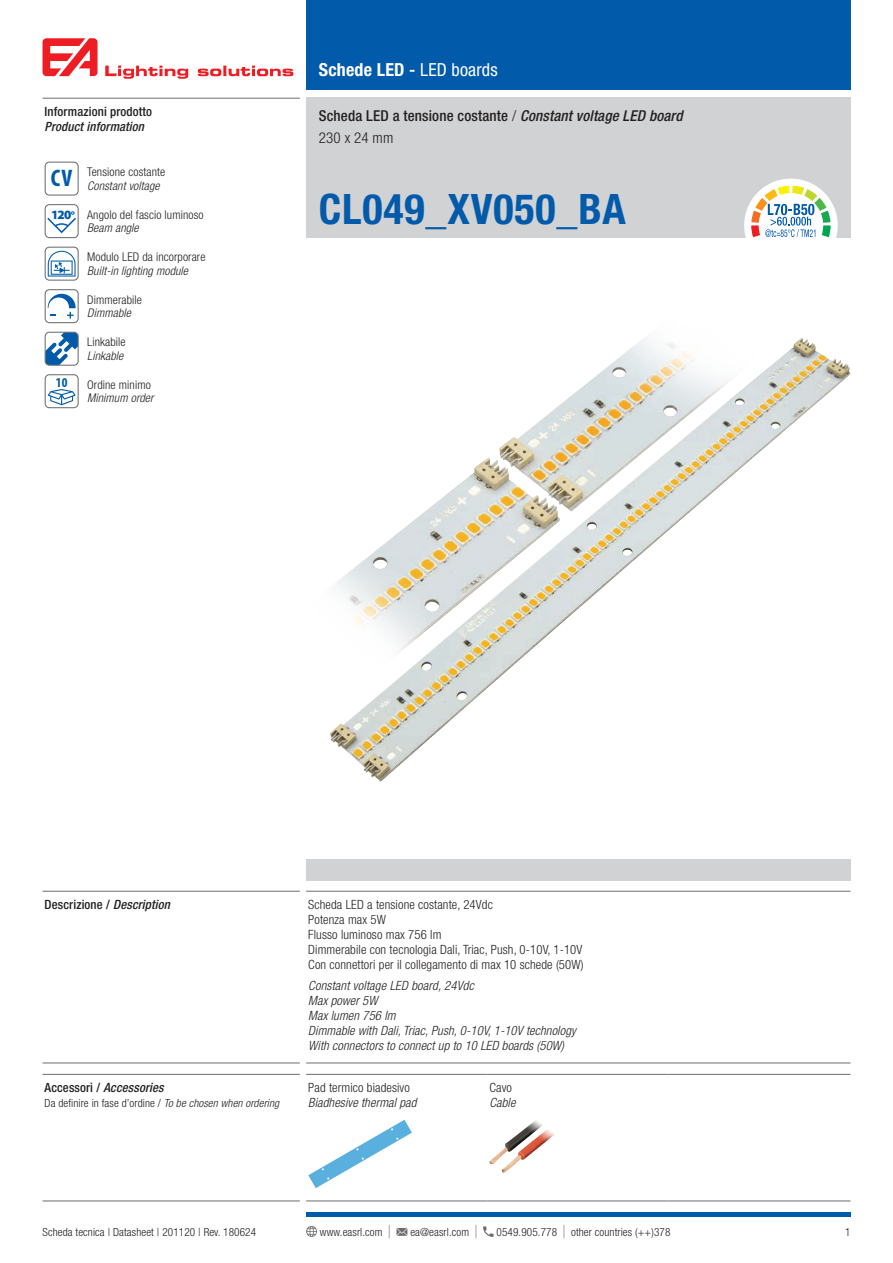
<style>
.page{position:relative;width:893px;height:1263px;background:#fff}
.page>*{position:absolute;margin:0;border:0;box-sizing:border-box;transform-origin:0 0}
.t1{font:700 condensed 42px "Helvetica Neue LT Std";letter-spacing:.02em;color:#015aaa}
.t2{font:700 condensed 18px "Helvetica Neue LT Std";letter-spacing:.01em;color:#fff}
.t3{font:500 condensed 15px "Helvetica Neue LT Std";letter-spacing:.01em;color:#231f20}
.t4{font:300 condensed 15px "Helvetica Neue LT Std";letter-spacing:.01em;color:#231f20}
.t5{font:700 condensed 13.5px "Myriad Pro";color:#015aaa}
.t6{font:300 condensed 12.75px/15px "Helvetica Neue LT Std";letter-spacing:.01em;color:#231f20}
.t7{font:italic 300 condensed 12.75px/15px "Helvetica Neue LT Std";letter-spacing:.01em;color:#231f20}
.t8{font:500 condensed 12.75px "Helvetica Neue LT Std";letter-spacing:.01em;color:#231f20}
.t9{font:italic 500 condensed 12.75px "Helvetica Neue LT Std";letter-spacing:.01em;color:#231f20}
.t10{font:300 condensed 12px/13.5px "Helvetica Neue LT Std";letter-spacing:.01em;color:#231f20}
.t11{font:italic 300 condensed 12px "Helvetica Neue LT Std";letter-spacing:.01em;color:#231f20}
.t12{font:300 condensed 11.25px "Helvetica Neue LT Std";letter-spacing:.01em;color:#231f20}
.s1{font-family:"Myriad Pro";font-weight:700;font-size:24px;color:#015aaa}
.s2{font-style:italic}
.s3{font-family:"Myriad Pro";font-weight:900;font-stretch:normal;font-size:12.75px;color:#015aaa}
.s4{font-family:"Myriad Pro";font-weight:900;font-stretch:normal;font-size:11.25px;color:#015aaa}
.s5{font-weight:500}
.s6{font-weight:400}
.s7{font-weight:300}
.s8{font-style:normal}
.s9{font-size:18px;color:#6c6d70}
</style>
<div class="page">
<div style="left:306px;top:98px;width:544px;height:140px;background:#d1d2d4"></div>
<div style="left:306px;top:0;width:544px;height:89px;background:#015aaa"></div>
<svg style="left:43px;top:38px;width:55px;height:38px"></svg>
<svg style="left:105px;top:66px;width:188px;height:13px"></svg>
<div style="left:744px;top:179px;width:94px;height:93px;background:#fff;border-radius:50%"></div>
<svg style="left:751px;top:186px;width:80px;height:51px"></svg>
<hr style="left:43px;top:98px;width:257px;height:1px;background:#6c6d70">
<div style="left:45px;top:162px;width:34px;height:34px;border:1px solid #6c6d70;border-radius:4px"></div>
<div style="left:45px;top:204px;width:34px;height:34px;border:1px solid #6c6d70;border-radius:4px"></div>
<svg style="left:46px;top:216px;width:32px;height:18px"></svg>
<div style="left:45px;top:247px;width:34px;height:34px;border:1px solid #6c6d70;border-radius:4px"></div>
<svg style="left:48px;top:251px;width:28px;height:26px"></svg>
<div style="left:45px;top:289px;width:34px;height:34px;border:1px solid #6c6d70;border-radius:4px"></div>
<svg style="left:48px;top:294px;width:28px;height:25px"></svg>
<svg style="left:45px;top:332px;width:32px;height:32px"></svg>
<div style="left:45px;top:332px;width:34px;height:34px;border:1px solid #6c6d70;border-radius:4px"></div>
<div style="left:45px;top:374px;width:34px;height:34px;border:1px solid #6c6d70;border-radius:4px"></div>
<svg style="left:48px;top:389px;width:28px;height:16px"></svg>
<hr style="left:306px;top:1212px;width:544px;height:4px;background:#015aaa">
<svg style="left:306px;top:1226px;width:11px;height:11px"></svg>
<svg style="left:396px;top:1228px;width:11px;height:8px"></svg>
<svg style="left:483px;top:1226px;width:11px;height:11px"></svg>
<img style="left:330px;top:338px;width:520px;height:444px">
<div style="left:306px;top:859px;width:544px;height:21px;background:#d1d2d4"></div>
<hr style="left:43px;top:891px;width:257px;height:1px;background:#6c6d70">
<hr style="left:306px;top:891px;width:544px;height:1px;background:#6c6d70">
<hr style="left:43px;top:1062px;width:257px;height:1px;background:#6c6d70">
<hr style="left:306px;top:1062px;width:544px;height:1px;background:#6c6d70">
<hr style="left:43px;top:1074px;width:257px;height:1px;background:#6c6d70">
<hr style="left:306px;top:1074px;width:181px;height:1px;background:#6c6d70">
<hr style="left:487px;top:1074px;width:181px;height:1px;background:#6c6d70">
<hr style="left:668px;top:1074px;width:182px;height:1px;background:#6c6d70">
<hr style="left:43px;top:1200px;width:257px;height:1px;background:#6c6d70">
<hr style="left:306px;top:1200px;width:181px;height:1px;background:#6c6d70">
<hr style="left:487px;top:1200px;width:181px;height:1px;background:#6c6d70">
<hr style="left:668px;top:1200px;width:182px;height:1px;background:#6c6d70">
<svg style="left:308px;top:1120px;width:104px;height:68px"></svg>
<img style="left:489px;top:1120px;width:66px;height:52px">
<p class="t8" style="left:45px;top:104px;width:109px">Informazioni prodotto</p>
<p class="t9" style="left:45px;top:119px;width:101px">Product information</p>
<p class="t10" style="left:87px;top:165px;width:80px;text-indent:-36px"><span class="s1">CV</span> Tensione costante<br><span class="s2">Constant voltage</span></p>
<p class="t10" style="left:87px;top:208px;width:118px;text-indent:-36px"><span class="s3">120</span><span class="s4">°</span> Angolo del fascio luminoso<br><span class="s2">Beam angle</span></p>
<p class="t10" style="left:87px;top:250px;width:120px">Modulo LED da incorporare</p>
<p class="t11" style="left:87px;top:264px;width:102px">Built-in lighting module</p>
<p class="t10" style="left:87px;top:293px;width:56px">Dimmerabile</p>
<p class="t11" style="left:87px;top:306px;width:45px">Dimmable</p>
<p class="t10" style="left:87px;top:335px;width:40px">Linkabile</p>
<p class="t11" style="left:87px;top:349px;width:38px">Linkable</p>
<p class="t5" style="left:56px;top:374px;width:13px">10</p>
<p class="t10" style="left:87px;top:378px;width:65px">Ordine minimo</p>
<p class="t11" style="left:87px;top:391px;width:68px">Minimum order</p>
<h2 class="t2" style="left:319px;top:59px;width:180px">Schede LED <span class="s5">-</span> <span class="s6">LED boards</span></h2>
<p class="t3" style="left:319px;top:107px;width:365px">Scheda LED a tensione costante <span class="s7">/</span> <span class="s2">Constant voltage LED board</span></p>
<p class="t4" style="left:319px;top:129px;width:76px">230 x 24 mm</p>
<h1 class="t1" style="left:319px;top:184px;width:308px">CL049_XV050_BA</h1>
<p class="t8" style="left:45px;top:897px;width:127px">Descrizione / <span class="s2">Description</span></p>
<p class="t6" style="left:308px;top:897px;width:277px">Scheda LED a tensione costante, 24Vdc<br>Potenza max 5W<br>Flusso luminoso max 756 lm<br>Dimmerabile con tecnologia Dali, Triac, Push, 0-10V, 1-10V Con connettori per il collegamento di max 10 schede (50W)</p>
<p class="t7" style="left:308px;top:978px;width:269px">Constant voltage LED board, 24Vdc<br>Max power 5W<br>Max lumen 756 lm<br>Dimmable with Dali, Triac, Push, 0-10V, 1-10V technology With connectors to connect up to 10 LED boards (50W)</p>
<p class="t9" style="left:45px;top:1080px;width:120px"><span class="s8">Accessori /</span> Accessories</p>
<p class="t12" style="left:45px;top:1096px;width:236px">Da definire in fase d’ordine / <span class="s2">To be chosen when ordering</span></p>
<p class="t6" style="left:489px;top:1080px;width:24px">Cavo</p>
<p class="t7" style="left:489px;top:1095px;width:27px">Cable</p>
<p class="t6" style="left:308px;top:1080px;width:103px">Pad termico biadesivo</p>
<p class="t7" style="left:308px;top:1095px;width:110px">Biadhesive thermal pad</p>
<p class="t12" style="left:43px;top:1225px;width:215px">Scheda tecnica | Datasheet | 201120 | Rev. 180624</p>
<p class="t12" style="left:320px;top:1225px;width:72px">www.easrl.com <span class="s9">|</span></p>
<p class="t12" style="left:410px;top:1225px;width:69px">ea@easrl.com <span class="s9">|</span></p>
<p class="t12" style="left:496px;top:1225px;width:176px">0549.905.778 <span class="s9">|</span> other countries (++)378</p>
<p class="t12" style="left:845px;top:1225px;width:7px">1</p>
</div>
